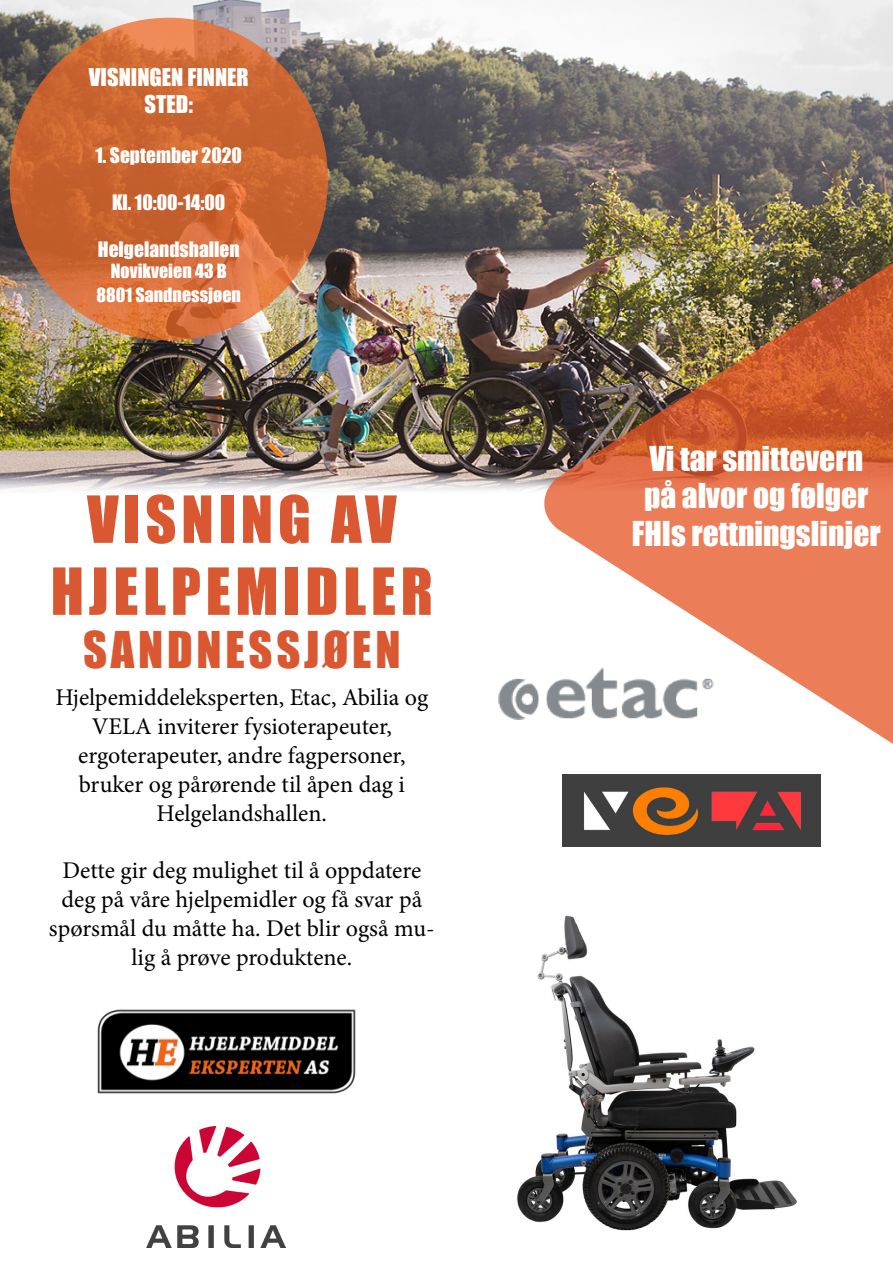
<style>
.page{position:relative;width:893px;height:1263px;background:#fff}
.page>*{position:absolute;margin:0;border:0;box-sizing:border-box;transform-origin:0 0}
.t1{font:60px "Impact";letter-spacing:.08em;color:#d95831}
.t2{font:46.5px "Impact";letter-spacing:.08em;color:#d95831}
.t3{font:31.5px "Impact";color:#fff}
.t4{font:24px/28.8px "Minion Pro";color:#000;text-align:center}
.t5{font:22.5px "Impact";color:#fff}
.t6{font:19.5px "Impact";color:#fff}
.t7{font:18px "Impact";color:#fff}
</style>
<div class="page">
<img style="left:0;top:0;width:893px;height:491px">
<svg style="left:10px;top:18px;width:318px;height:322px;background:#cf6834"></svg>
<img style="left:97px;top:1009px;width:259px;height:85px">
<img style="left:544px;top:212px;width:349px;height:583px">
<img style="left:147px;top:1126px;width:138px;height:122px">
<img style="left:562px;top:774px;width:258px;height:72px">
<img style="left:499px;top:668px;width:214px;height:51px">
<img style="left:517px;top:915px;width:280px;height:316px">
<p class="t5" style="left:89px;top:60px;width:161px">VISNINGEN FINNER</p>
<p class="t5" style="left:145px;top:87px;width:50px">STED:</p>
<p class="t6" style="left:95px;top:140px;width:148px">1. September 2020</p>
<p class="t6" style="left:112px;top:187px;width:115px">Kl. 10:00-14:00</p>
<p class="t6" style="left:98px;top:234px;width:143px">Helgelandshallen</p>
<p class="t7" style="left:111px;top:257px;width:117px">Novikveien 43 B</p>
<p class="t7" style="left:97px;top:281px;width:146px">8801 Sandnessjøen</p>
<p class="t1" style="left:87px;top:473px;width:311px">VISNING AV</p>
<p class="t1" style="left:51px;top:545px;width:384px">HJELPEMIDLER</p>
<p class="t2" style="left:83px;top:614px;width:319px">SANDNESSJØEN</p>
<p class="t4" style="left:55px;top:683px;width:374px">Hjelpemiddeleksperten, Etac, Abilia og<br>VELA inviterer fysioterapeuter,</p>
<p class="t4" style="left:78px;top:741px;width:329px">ergoterapeuter, andre fagpersoner,</p>
<p class="t4" style="left:79px;top:770px;width:328px">bruker og pårørende til åpen dag i</p>
<p class="t4" style="left:157px;top:798px;width:172px">Helgelandshallen.</p>
<p class="t4" style="left:49px;top:856px;width:387px">Dette gir deg mulighet til å oppdatere deg på våre hjelpemidler og få svar på spørsmål du måtte ha. Det blir også mu&shy;lig å prøve produktene.</p>
<p class="t3" style="left:649px;top:434px;width:215px">Vi tar smittevern</p>
<p class="t3" style="left:644px;top:471px;width:226px">på alvor og følger</p>
<p class="t3" style="left:632px;top:509px;width:250px">FHIs rettningslinjer</p>
</div>
